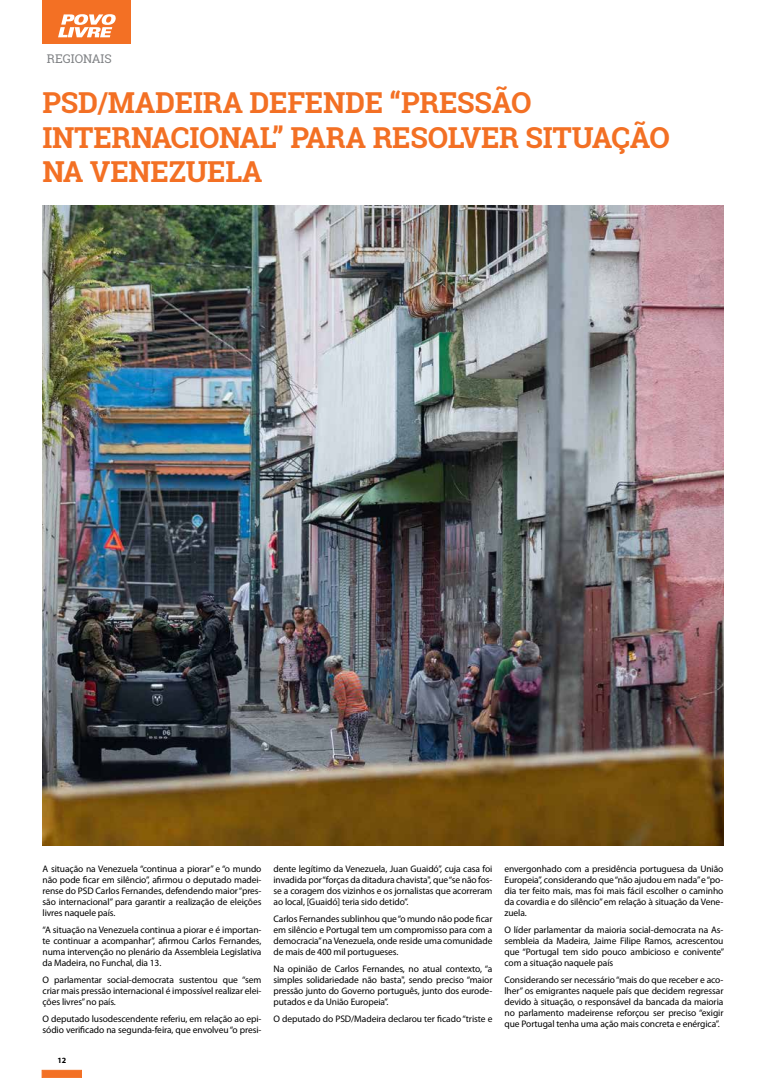
<style>
.page{position:relative;width:766px;height:1078px;background:#fff}
.page>*{position:absolute;margin:0;border:0;box-sizing:border-box;transform-origin:0 0}
.t1{font:700 28.8px/34.6px "Roboto Slab";letter-spacing:-.01em;color:#f37024}
.t2{font:12px "Roboto Slab";color:#808285}
.t3{font:9.5px/11px "Myriad Pro";letter-spacing:-.01em;color:#000;text-align:justify}
.t4{font:700 8px "Myriad Pro";color:#000}
</style>
<div class="page">
<div style="left:42px;top:1069px;width:40px;height:8px;background:#f37024;border:1px solid #f37024"></div>
<div style="left:43px;top:0;width:88px;height:44px;background:#f37024"></div>
<svg style="left:58px;top:14px;width:58px;height:23px"></svg>
<img style="left:43px;top:206px;width:680px;height:639px">
<p class="t2" style="left:47px;top:51px;width:66px">REGIONAIS</p>
<h1 class="t1" style="left:43px;top:85px;width:628px">PSD/MADEIRA DEFENDE “PRESSÃO<br>INTERNACIONAL” PARA RESOLVER SITUAÇÃO<br>NA VENEZUELA</h1>
<p class="t3" style="left:43px;top:863px;width:220px">A situação na Venezuela “continua a piorar” e “o mundo não pode ficar em silêncio”, afirmou o deputado madei&shy;rense do PSD Carlos Fernandes, defendendo maior “pres&shy;são internacional” para garantir a realização de eleições livres naquele país.</p>
<p class="t3" style="left:43px;top:924px;width:220px">“A situação na Venezuela continua a piorar e é importan&shy;te continuar a acompanhar”, afirmou Carlos Fernandes, numa intervenção no plenário da Assembleia Legislativa da Madeira, no Funchal, dia 13.</p>
<p class="t3" style="left:43px;top:973px;width:220px">O parlamentar social-democrata sustentou que “sem criar mais pressão internacional é impossível realizar elei&shy;ções livres” no país.</p>
<p class="t3" style="left:43px;top:1012px;width:220px">O deputado lusodescendente referiu, em relação ao epi&shy;sódio verificado na segunda-feira, que envolveu “o presi-</p>
<p class="t4" style="left:57px;top:1054px;width:10px">12</p>
<p class="t3" style="left:273px;top:863px;width:220px">dente legítimo da Venezuela, Juan Guaidó”, cuja casa foi invadida por “forças da ditadura chavista", que “se não fos&shy;se a coragem dos vizinhos e os jornalistas que acorreram ao local, [Guaidó] teria sido detido”.</p>
<p class="t3" style="left:273px;top:913px;width:220px">Carlos Fernandes sublinhou que “o mundo não pode ficar em silêncio e Portugal tem um compromisso para com a democracia” na Venezuela, onde reside uma comunidade de mais de 400 mil portugueses.</p>
<p class="t3" style="left:273px;top:962px;width:220px">Na opinião de Carlos Fernandes, no atual contexto, “a simples solidariedade não basta", sendo preciso “maior pressão junto do Governo português, junto dos eurode&shy;putados e da União Europeia”.</p>
<p class="t3" style="left:273px;top:1012px;width:220px">O deputado do PSD/Madeira declarou ter ficado “triste e</p>
<p class="t3" style="left:504px;top:863px;width:220px">envergonhado com a presidência portuguesa da União Europeia”, considerando que “não ajudou em nada” e “po&shy;dia ter feito mais, mas foi mais fácil escolher o caminho da covardia e do silêncio” em relação à situação da Vene&shy;zuela.</p>
<p class="t3" style="left:504px;top:924px;width:221px">O líder parlamentar da maioria social-democrata na As&shy;sembleia da Madeira, Jaime Filipe Ramos, acrescentou que “Portugal tem sido pouco ambicioso e conivente” com a situação naquele país</p>
<p class="t3" style="left:504px;top:973px;width:220px">Considerando ser necessário “mais do que receber e aco&shy;lher” os emigrantes naquele país que decidem regressar devido à situação, o responsável da bancada da maioria no parlamento madeirense reforçou ser preciso “exigir que Portugal tenha uma ação mais concreta e enérgica”.</p>
</div>
